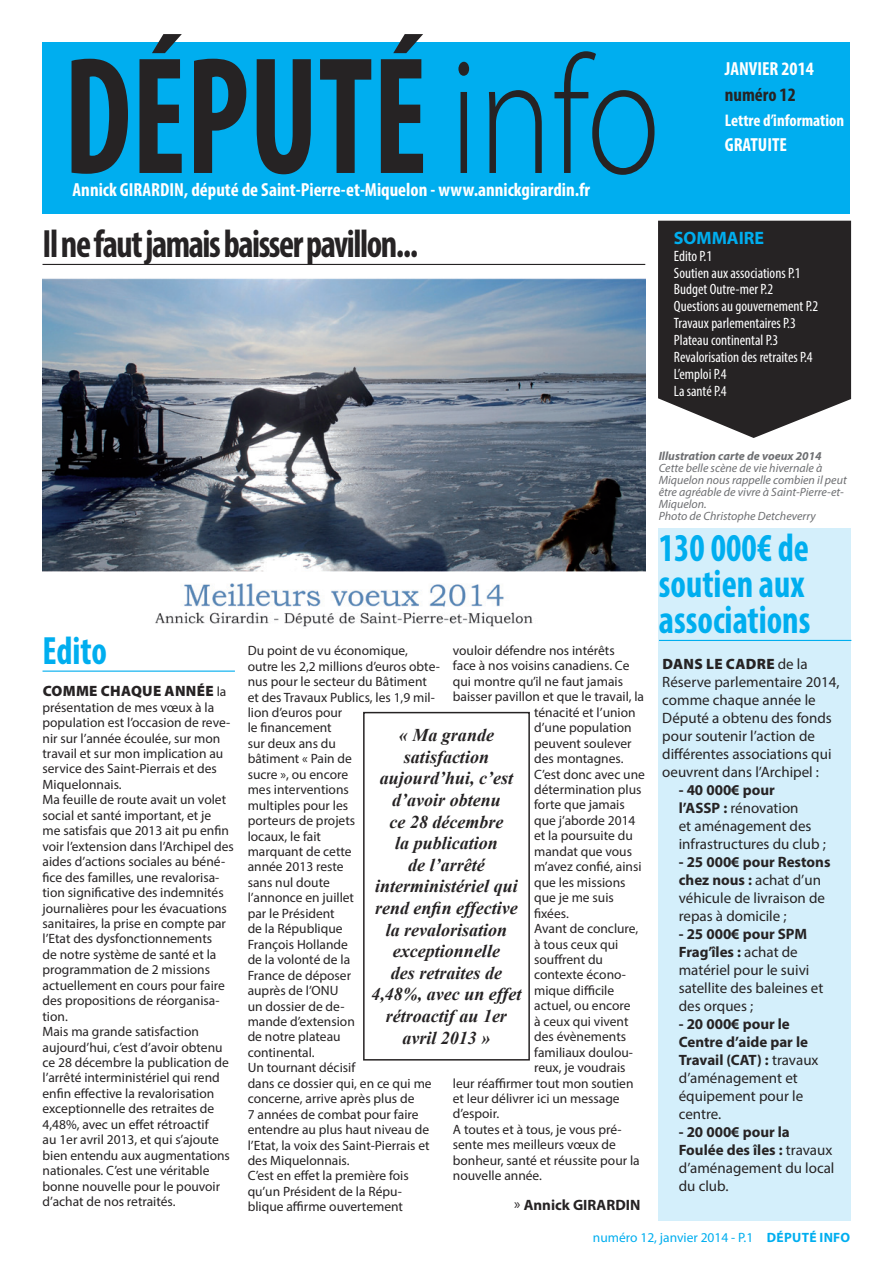
<style>
.page{position:relative;width:893px;height:1263px;background:#fff}
.page>*{position:absolute;margin:0;border:0;box-sizing:border-box;transform-origin:0 0}
.t1{font:700 condensed 168.75px "Myriad Pro";color:#262324;scale:.82 1}
.t2{font:700 condensed 39.6px/36px "Myriad Pro";color:#00aeef;scale:.91 1}
.t3{font:700 condensed 39.6px "Myriad Pro";letter-spacing:-.04em;color:#262324;scale:.91 1}
.t4{font:700 condensed 19.05px "Myriad Pro";color:#fff}
.t5{font:700 condensed 19.05px "Myriad Pro";color:#262324}
.t6{font:italic 700 18px/21.6px "Times New Roman";color:#262324;text-align:center}
.t7{font:700 18px "Myriad Pro";color:#00aeef}
.t8{font:700 condensed 16.8px "Myriad Pro";color:#fff}
.t9{font:15px/18px "Myriad Pro";color:#262324}
.t10{font:condensed 15px/16.8px "Myriad Pro";color:#fff}
.t11{font:900 15px "Myriad Pro";letter-spacing:.02em;color:#262324}
.t12{font:700 15px "Myriad Pro";color:#262324}
.t13{font:13.5px/15.5px "Myriad Pro";color:#262324}
.t14{font:13.5px "Myriad Pro";color:#00aeef}
.t15{font:italic 12px/12px "Myriad Pro";color:#6e6f72}
.t16{font:italic 700 12px "Myriad Pro";color:#6e6f72}
.s1{font-weight:300;font-stretch:normal}
.s2{font-weight:400;font-size:13.5px}
.s3{font-weight:400}
.s4{font-weight:900}
.s5{font-weight:700}
</style>
<div class="page">
<div style="left:43px;top:43px;width:807px;height:171px;background:#00aeef"></div>
<div style="left:658px;top:528px;width:192px;height:692px;background:#d4effb"></div>
<svg style="left:658px;top:221px;width:193px;height:217px;background:#393637"></svg>
<hr style="left:659px;top:640px;width:192px;height:1px;background:#00aeef">
<img style="left:43px;top:278px;width:602px;height:349px">
<hr style="left:43px;top:264px;width:602px;height:1px;background:#262324">
<div style="left:363px;top:712px;width:167px;height:348px;border:2px solid #262324"></div>
<hr style="left:43px;top:670px;width:192px;height:2px;background:#00aeef">
<h1 class="t1" style="left:64px;top:11px;width:729px">DÉPUTÉ <span class="s1">info</span></h1>
<h3 class="t4" style="left:73px;top:178px;width:519px">Annick GIRARDIN, député de Saint-Pierre-et-Miquelon - www.annickgirardin.fr</h3>
<h2 class="t3" style="left:43px;top:219px;width:414px">Il ne faut jamais baisser pavillon...</h2>
<h3 class="t4" style="left:725px;top:57px;width:91px">JANVIER 2014</h3>
<h3 class="t5" style="left:725px;top:82px;width:73px">numéro 12</h3>
<p class="t8" style="left:725px;top:110px;width:121px">Lettre d’information</p>
<h3 class="t4" style="left:725px;top:133px;width:64px">GRATUITE</h3>
<h3 class="t7" style="left:674px;top:226px;width:92px">SOMMAIRE</h3>
<p class="t10" style="left:674px;top:247px;width:146px">Edito P.1<br>Soutien aux associations P.1<br>Budget Outre-mer P.2<br>Questions au gouvernement P.2<br>Travaux parlementaires P.3<br>Plateau continental P.3<br>Revalorisation des retraites P.4<br>L’emploi P.4<br>La santé P.4</p>
<p class="t16" style="left:659px;top:448px;width:164px">Illustration carte de voeux 2014</p>
<p class="t15" style="left:659px;top:461px;width:190px">Cette belle scène de vie hivernale à<br>Miquelon nous rappelle combien il peut être agréable de vivre à Saint-Pierre-et-<br>Miquelon.<br>Photo de Christophe Detcheverry</p>
<h2 class="t2" style="left:43px;top:632px;width:72px">Edito</h2>
<p class="t11" style="left:43px;top:681px;width:185px">COMME CHAQUE ANNÉE <span class="s2">la</span></p>
<p class="t13" style="left:43px;top:699px;width:193px">présentation de mes vœux à la population est l’occasion de reve&shy;nir sur l’année écoulée, sur mon travail et sur mon implication au service des Saint-Pierrais et des<br>Miquelonnais.<br>Ma feuille de route avait un volet social et santé important, et je<br>me satisfais que 2013 ait pu enfin voir l’extension dans l’Archipel des aides d’actions sociales au béné&shy;fice des familles, une revalorisa&shy;tion significative des indemnités journalières pour les évacuations sanitaires, la prise en compte par l’Etat des dysfonctionnements<br>de notre système de santé et la programmation de 2 missions actuellement en cours pour faire des propositions de réorganisa&shy;tion.<br>Mais ma grande satisfaction aujourd’hui, c’est d’avoir obtenu ce 28 décembre la publication de l’arrêté interministériel qui rend enfin effective la revalorisation exceptionnelle des retraites de<br>4,48%, avec un effet rétroactif<br>au 1er avril 2013, et qui s’ajoute bien entendu aux augmentations nationales. C’est une véritable bonne nouvelle pour le pouvoir d’achat de nos retraités.</p>
<p class="t13" style="left:248px;top:643px;width:194px">Du point de vu économique, outre les 2,2 millions d’euros obte&shy;nus pour le secteur du Bâtiment et des Travaux Publics, les 1,9 mil&shy;lion d’euros pour<br>le financement<br>sur deux ans du<br>bâtiment « Pain de<br>sucre », ou encore<br>mes interventions<br>multiples pour les<br>porteurs de projets<br>locaux, le fait<br>marquant de cette<br>année 2013 reste<br>sans nul doute<br>l’annonce en juillet<br>par le Président<br>de la République<br>François Hollande<br>de la volonté de la<br>France de déposer<br>auprès de l’ONU<br>un dossier de de-<br>mande d’extension<br>de notre plateau<br>continental.<br>Un tournant décisif<br>dans ce dossier qui, en ce qui me concerne, arrive après plus de<br>7 années de combat pour faire entendre au plus haut niveau de l’Etat, la voix des Saint-Pierrais et des Miquelonnais.<br>C’est en effet la première fois qu’un Président de la Répu&shy;blique affirme ouvertement</p>
<p class="t13" style="left:453px;top:642px;width:163px">vouloir défendre nos intérêts</p>
<p class="t13" style="left:453px;top:658px;width:178px">face à nos voisins canadiens. Ce</p>
<p class="t13" style="left:453px;top:673px;width:172px">qui montre qu’il ne faut jamais</p>
<p class="t13" style="left:453px;top:689px;width:193px">baisser pavillon et que le travail, la</p>
<p class="t13" style="left:534px;top:704px;width:103px">ténacité et l’union</p>
<p class="t13" style="left:534px;top:720px;width:99px">d’une population</p>
<p class="t13" style="left:534px;top:735px;width:99px">peuvent soulever</p>
<p class="t13" style="left:534px;top:751px;width:91px">des montagnes.</p>
<p class="t13" style="left:534px;top:766px;width:112px">C’est donc avec une</p>
<p class="t13" style="left:534px;top:781px;width:109px">détermination plus</p>
<p class="t13" style="left:534px;top:797px;width:92px">forte que jamais</p>
<p class="t13" style="left:534px;top:812px;width:103px">que j’aborde 2014</p>
<p class="t13" style="left:534px;top:828px;width:100px">et la poursuite du</p>
<p class="t13" style="left:534px;top:843px;width:99px">mandat que vous</p>
<p class="t13" style="left:534px;top:859px;width:109px">m’avez confié, ainsi</p>
<p class="t13" style="left:534px;top:874px;width:93px">que les missions</p>
<p class="t13" style="left:534px;top:890px;width:81px">que je me suis</p>
<p class="t13" style="left:534px;top:905px;width:36px">fixées.</p>
<p class="t13" style="left:534px;top:920px;width:106px">Avant de conclure,</p>
<p class="t13" style="left:534px;top:936px;width:86px">à tous ceux qui</p>
<p class="t13" style="left:534px;top:951px;width:70px">souffrent du</p>
<p class="t13" style="left:534px;top:967px;width:93px">contexte écono-</p>
<p class="t13" style="left:534px;top:982px;width:82px">mique difficile</p>
<p class="t13" style="left:534px;top:998px;width:98px">actuel, ou encore</p>
<p class="t13" style="left:534px;top:1013px;width:96px">à ceux qui vivent</p>
<p class="t13" style="left:534px;top:1029px;width:94px">des évènements</p>
<p class="t13" style="left:534px;top:1044px;width:100px">familiaux doulou-</p>
<p class="t13" style="left:534px;top:1059px;width:93px">reux, je voudrais</p>
<p class="t13" style="left:453px;top:1075px;width:182px">leur réaffirmer tout mon soutien</p>
<p class="t13" style="left:453px;top:1090px;width:168px">et leur délivrer ici un message</p>
<p class="t13" style="left:453px;top:1106px;width:48px">d’espoir.</p>
<p class="t13" style="left:453px;top:1121px;width:170px">A toutes et à tous, je vous pré-</p>
<p class="t13" style="left:453px;top:1137px;width:165px">sente mes meilleurs vœux de</p>
<p class="t13" style="left:453px;top:1152px;width:188px">bonheur, santé et réussite pour la</p>
<p class="t13" style="left:453px;top:1168px;width:91px">nouvelle année.</p>
<p class="t12" style="left:514px;top:1195px;width:128px"><span class="s3">»</span> Annick GIRARDIN</p>
<p class="t6" style="left:371px;top:724px;width:152px">« Ma grande satisfaction aujourd’hui, c’est d’avoir obtenu<br>ce 28 décembre<br>la publication<br>de l’arrêté interministériel qui rend enfin effective la revalorisation exceptionnelle<br>des retraites de<br>4,48%, avec un effet rétroactif au 1er avril 2013 »</p>
<h2 class="t2" style="left:659px;top:529px;width:168px">130 000€ de soutien aux associations</h2>
<p class="t9" style="left:662px;top:654px;width:179px"><span class="s4">DANS LE CADRE</span> de la<br>Réserve parlementaire 2014, comme chaque année le<br>Député a obtenu des fonds pour soutenir l’action de différentes associations qui oeuvrent dans l’Archipel :</p>
<p class="t9" style="left:679px;top:780px;width:149px"><span class="s5">- 40 000€ pour<br>l’ASSP :</span> rénovation<br>et aménagement des infrastructures du club ;</p>
<p class="t9" style="left:679px;top:852px;width:153px"><span class="s5">- 25 000€ pour Restons chez nous :</span> achat d’un véhicule de livraison de repas à domicile ;</p>
<p class="t9" style="left:679px;top:924px;width:146px"><span class="s5">- 25 000€ pour SPM<br>Frag’îles :</span> achat de matériel pour le suivi satellite des baleines et des orques ;</p>
<p class="t9" style="left:679px;top:1014px;width:141px"><span class="s5">- 20 000€ pour le<br>Centre d’aide par le<br>Travail (CAT) :</span> travaux d’aménagement et équipement pour le centre.</p>
<p class="t9" style="left:679px;top:1122px;width:157px"><span class="s5">- 20 000€ pour la<br>Foulée des îles :</span> travaux d’aménagement du local du club.</p>
<p class="t14" style="left:593px;top:1229px;width:259px">numéro 12, janvier 2014 - P.1 <span class="s5">DÉPUTÉ INFO</span></p>
</div>
